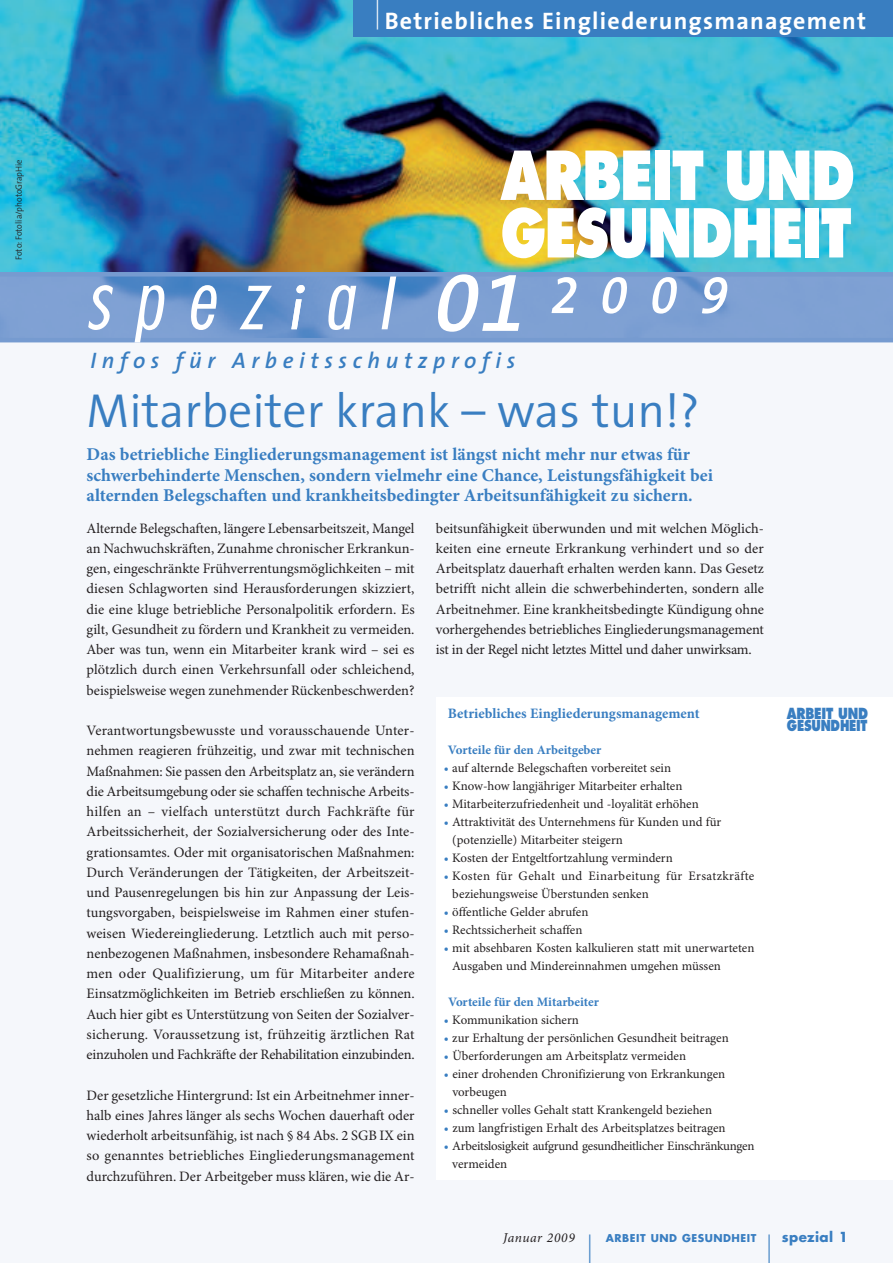
<style>
.page{position:relative;width:893px;height:1263px;background:#fff}
.page>*{position:absolute;margin:0;border:0;box-sizing:border-box;transform-origin:0 0}
.t1{font:italic 600 82.5px "BG Thesis";color:#fff}
.t2{font:800 65.55px "Futura";letter-spacing:-.025em;color:#fff;scale:.81 1}
.t3{font:800 65.4px "Futura";letter-spacing:-.03em;color:#fff;scale:.78 1}
.t4{font:300 48px "BG Thesis";color:#397ec1}
.t5{font:700 42px "BG Thesis";color:#397ec1;scale:.25 1}
.t6{font:700 24px "BG Thesis";letter-spacing:.05em;color:#fff}
.t7{font:italic 600 22.5px "BG Thesis";letter-spacing:.25em;color:#397ec1}
.t8{font:700 18px/20.2px "BG Minion";color:#397ec1}
.t9{font:800 14.85px/12.6px "Futura";letter-spacing:-.02em;color:#397ec1;scale:.81 1}
.t10{font:14.4px/20.2px "BG Minion";letter-spacing:-.01em;color:#231f20;text-align:justify}
.t11{font:700 14.4px "BG Minion";color:#397ec1}
.t12{font:italic 13.5px "BG Minion";letter-spacing:.04em;color:#231f20}
.t13{font:700 13.5px "Futura";letter-spacing:.025em;color:#397ec1}
.t14{font:12.9px/18px "BG Minion";color:#231f20}
.t15{font:12.9px/18px "BG Minion";letter-spacing:.02em;color:#231f20}
.t16{font:12.9px/18px "BG Minion";letter-spacing:-.02em;color:#231f20}
.t17{font:700 12.9px "BG Minion";letter-spacing:-.005em;color:#397ec1}
.t18{font:700 10.5px "Futura";letter-spacing:.05em;color:#397ec1}
.t19{font:300 9px "BG Thesis";color:#231f20;scale:.95 1}
.s1{color:#397ec1}
</style>
<div class="page">
<div style="left:0;top:327px;width:893px;height:936px;background:#f5f7fb"></div>
<img style="left:0;top:0;width:893px;height:272px">
<img style="left:0;top:277px;width:893px;height:61px">
<hr style="left:0;top:338px;width:893px;height:4px;background:#769bd0">
<div style="left:353px;top:0;width:540px;height:37px;background:#397ec1"></div>
<svg style="left:291px;top:285px;width:14px;height:44px"></svg>
<svg style="left:88px;top:285px;width:25px;height:45px"></svg>
<svg style="left:135px;top:285px;width:31px;height:57px"></svg>
<svg style="left:190px;top:285px;width:28px;height:45px"></svg>
<svg style="left:239px;top:286px;width:33px;height:43px"></svg>
<svg style="left:327px;top:285px;width:29px;height:45px"></svg>
<svg style="left:382px;top:277px;width:15px;height:52px"></svg>
<div style="left:0;top:272px;width:893px;height:5px;background:#769bd0"></div>
<div style="left:436px;top:697px;width:457px;height:483px;background:#fff"></div>
<svg style="left:551px;top:277px;width:176px;height:37px"></svg>
<p class="t19" style="left:16px;top:260px;width:108px;rotate:-90deg">Foto: Fotolia/photoGrapHie</p>
<h3 class="t6" style="left:376px;top:12px;width:491px"><sup>|</sup> Betriebliches Eingliederungsmanagement</h3>
<h2 class="t2" style="left:501px;top:147px;width:439px">ARBEIT UND</h2>
<h3 class="t3" style="left:501px;top:204px;width:451px">GESUNDHEIT</h3>
<h1 class="t1" style="left:435px;top:271px;width:92px">01</h1>
<h3 class="t7" style="left:90px;top:352px;width:426px">Infos für Arbeitsschutzprofis</h3>
<h3 class="t4" style="left:87px;top:394px;width:615px">Mitarbeiter krank – was tun!?</h3>
<p class="t8" style="left:87px;top:446px;width:628px">Das betriebliche Eingliederungsmanagement ist längst nicht mehr nur etwas für schwerbehinderte Menschen, sondern vielmehr eine Chance, Leistungsfähigkeit bei alternden Belegschaften und krankheitsbedingter Arbeitsunfähigkeit zu sichern.</p>
<p class="t10" style="left:87px;top:519px;width:330px">Alternde Belegschaften, längere Lebensarbeitszeit, Mangel an Nachwuchskräften, Zunahme chronischer Erkrankun&shy;gen, eingeschränkte Frühverrentungsmöglichkeiten – mit diesen Schlagworten sind Herausforderungen skizziert, die eine kluge betriebliche Personalpolitik erfordern. Es gilt, Gesundheit zu fördern und Krankheit zu vermeiden.<br>Aber was tun, wenn ein Mitarbeiter krank wird – sei es plötzlich durch einen Verkehrsunfall oder schleichend, beispielsweise wegen zunehmender Rückenbeschwerden?</p>
<p class="t10" style="left:86px;top:722px;width:330px">Verantwortungsbewusste und vorausschauende Unter&shy;nehmen reagieren frühzeitig, und zwar mit technischen Maßnahmen: Sie passen den Arbeitsplatz an, sie verändern die Arbeitsumgebung oder sie schaffen technische Arbeits&shy;hilfen an – vielfach unterstützt durch Fachkräfte für Arbeitssicherheit, der Sozialversicherung oder des Inte&shy;grationsamtes. Oder mit organisatorischen Maßnahmen:<br>Durch Veränderungen der Tätigkeiten, der Arbeitszeit&shy;und Pausenregelungen bis hin zur Anpassung der Leis&shy;tungsvorgaben, beispielsweise im Rahmen einer stufen&shy;weisen Wiedereingliederung. Letztlich auch mit perso&shy;nenbezogenen Maßnahmen, insbesondere Rehamaßnah&shy;men oder Qualifizierung, um für Mitarbeiter andere Einsatzmöglichkeiten im Betrieb erschließen zu können.<br>Auch hier gibt es Unterstützung von Seiten der Sozialver&shy;sicherung. Voraussetzung ist, frühzeitig ärztlichen Rat einzuholen und Fachkräfte der Rehabilitation einzubinden.</p>
<p class="t10" style="left:87px;top:1086px;width:330px">Der gesetzliche Hintergrund: Ist ein Arbeitnehmer inner&shy;halb eines Jahres länger als sechs Wochen dauerhaft oder wiederholt arbeitsunfähig, ist nach § 84 Abs. 2 SGB IX ein so genanntes betriebliches Eingliederungsmanagement durchzuführen. Der Arbeitgeber muss klären, wie die Ar-</p>
<p class="t10" style="left:436px;top:519px;width:330px">beitsunfähigkeit überwunden und mit welchen Möglich&shy;keiten eine erneute Erkrankung verhindert und so der Arbeitsplatz dauerhaft erhalten werden kann. Das Gesetz betrifft nicht allein die schwerbehinderten, sondern alle Arbeitnehmer. Eine krankheitsbedingte Kündigung ohne vorhergehendes betriebliches Eingliederungsmanagement ist in der Regel nicht letztes Mittel und daher unwirksam.</p>
<p class="t11" style="left:448px;top:708px;width:253px">Betriebliches Eingliederungsmanagement</p>
<p class="t17" style="left:448px;top:745px;width:155px">Vorteile für den Arbeitgeber</p>
<p class="t14" style="left:444px;top:760px;width:229px"><span class="s1">•</span> auf alternde Belegschaften vorbereitet sein</p>
<p class="t14" style="left:444px;top:778px;width:240px"><span class="s1">•</span> Know-how langjähriger Mitarbeiter erhalten</p>
<p class="t14" style="left:444px;top:796px;width:256px"><span class="s1">•</span> Mitarbeiterzufriedenheit und -loyalität erhöhen</p>
<p class="t14" style="left:452px;top:814px;width:271px;text-indent:-9px"><span class="s1">•</span> Attraktivität des Unternehmens für Kunden und für (potenzielle) Mitarbeiter steigern</p>
<p class="t14" style="left:444px;top:850px;width:231px"><span class="s1">•</span> Kosten der Entgeltfortzahlung vermindern</p>
<p class="t15" style="left:452px;top:868px;width:304px;text-indent:-9px"><span class="s1">•</span> Kosten für Gehalt und Einarbeitung für Ersatzkräfte beziehungsweise Überstunden senken</p>
<p class="t14" style="left:444px;top:904px;width:146px"><span class="s1">•</span> öffentliche Gelder abrufen</p>
<p class="t14" style="left:444px;top:922px;width:140px"><span class="s1">•</span> Rechtssicherheit schaffen</p>
<p class="t14" style="left:452px;top:940px;width:304px;text-indent:-9px"><span class="s1">•</span> mit absehbaren Kosten kalkulieren statt mit unerwarteten<br>Ausgaben und Mindereinnahmen umgehen müssen</p>
<p class="t17" style="left:448px;top:997px;width:152px">Vorteile für den Mitarbeiter</p>
<p class="t14" style="left:444px;top:1012px;width:137px"><span class="s1">•</span> Kommunikation sichern</p>
<p class="t14" style="left:444px;top:1030px;width:286px"><span class="s1">•</span> zur Erhaltung der persönlichen Gesundheit beitragen</p>
<p class="t14" style="left:444px;top:1048px;width:244px"><span class="s1">•</span> Überforderungen am Arbeitsplatz vermeiden</p>
<p class="t14" style="left:452px;top:1066px;width:274px;text-indent:-9px"><span class="s1">•</span> einer drohenden Chronifizierung von Erkrankungen vorbeugen</p>
<p class="t14" style="left:444px;top:1102px;width:270px"><span class="s1">•</span> schneller volles Gehalt statt Krankengeld beziehen</p>
<p class="t14" style="left:444px;top:1120px;width:283px"><span class="s1">•</span> zum langfristigen Erhalt des Arbeitsplatzes beitragen</p>
<p class="t16" style="left:452px;top:1138px;width:304px;text-indent:-9px"><span class="s1">•</span> Arbeitslosigkeit aufgrund gesundheitlicher Einschränkungen vermeiden</p>
<p class="t9" style="left:787px;top:708px;width:102px">ARBEIT UND<br>GESUNDHEIT</p>
<p class="t12" style="left:503px;top:1233px;width:73px">Januar 2009</p>
<h3 class="t5" style="left:588px;top:1235px;width:13px">|</h3>
<p class="t18" style="left:606px;top:1233px;width:152px">ARBEIT UND GESUNDHEIT</p>
<h3 class="t5" style="left:768px;top:1235px;width:13px">|</h3>
<p class="t13" style="left:782px;top:1230px;width:68px">spezial 1</p>
</div>
